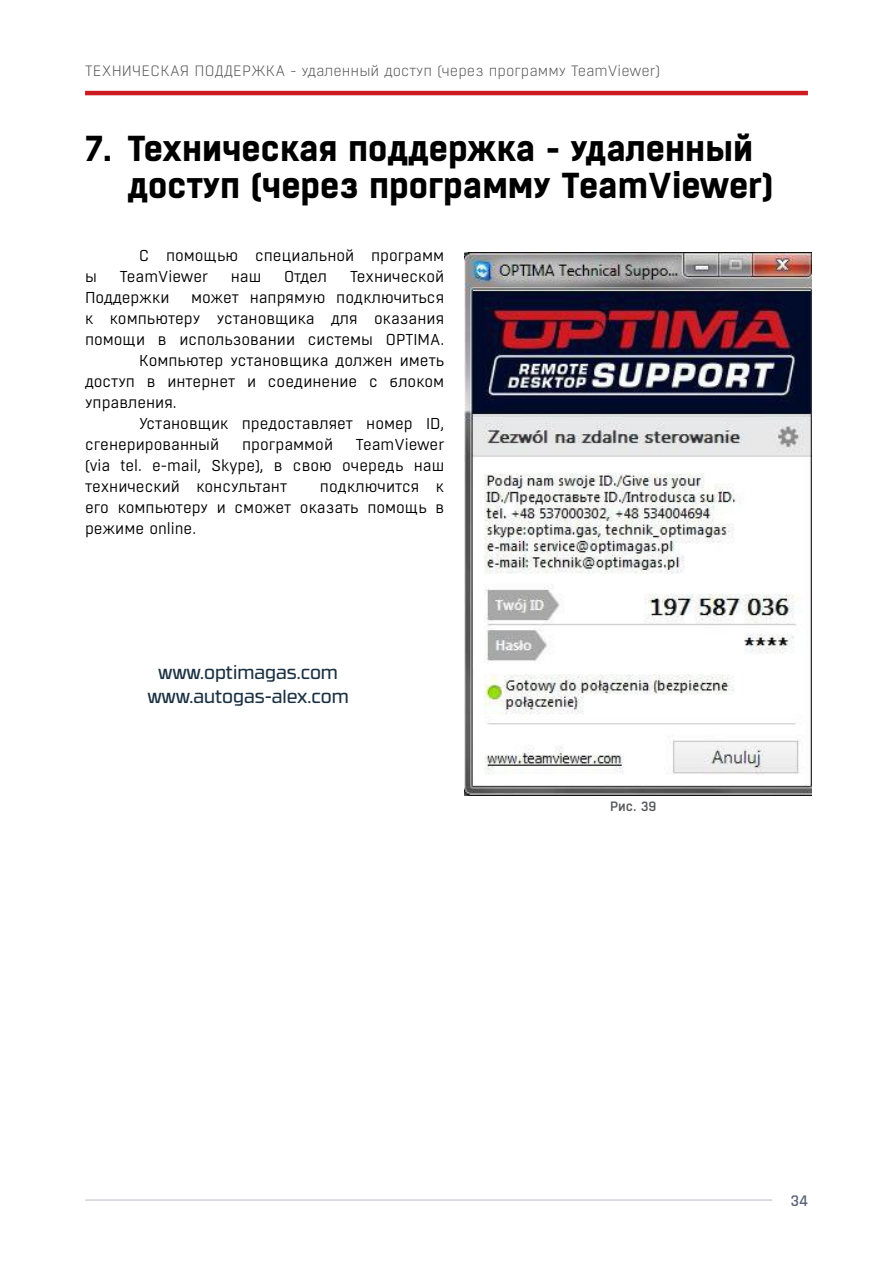
<style>
.page{position:relative;width:893px;height:1263px;background:#fff}
.page>*{position:absolute;margin:0;border:0;box-sizing:border-box;transform-origin:0 0}
.t1{font:700 36px/37.5px "Boxed";color:#000}
.t2{font:18px/23.4px "RB No 3.1";color:#1b3143;text-align:center}
.t3{font:600 16.5px "Rajdhani";color:#5b647a}
.t4{font:15.75px/21px "Boxed";color:#000;text-align:justify}
.t5{font:300 15px "Boxed";color:#58595b}
.t6{font:500 13.5px "Boxed";color:#58595b}
</style>
<div class="page">
<hr style="left:85px;top:91px;width:723px;height:4px;background:#ce1b22">
<hr style="left:85px;top:1199px;width:687px;height:2px;background:#d1d2da">
<img style="left:464px;top:253px;width:347px;height:542px">
<p class="t5" style="left:85px;top:62px;width:576px">Техническая поддержка - удаленный доступ (через программу TeamViewer)</p>
<h1 class="t1" style="left:128px;top:131px;width:647px;text-indent:-43px">7. Техническая поддержка - удаленный доступ (через программу TeamViewer)</h1>
<p class="t4" style="left:139px;top:246px;width:307px">С помощью специальной программ</p>
<p class="t4" style="left:85px;top:267px;width:13px">ы</p>
<p class="t4" style="left:120px;top:267px;width:90px">TeamViewer</p>
<p class="t4" style="left:231px;top:267px;width:32px">наш</p>
<p class="t4" style="left:284px;top:267px;width:45px">Отдел</p>
<p class="t4" style="left:350px;top:267px;width:96px">Технической</p>
<p class="t4" style="left:85px;top:288px;width:86px">Поддержки</p>
<p class="t4" style="left:191px;top:288px;width:255px">может напрямую подключиться</p>
<p class="t4" style="left:85px;top:309px;width:361px">к компьютеру установщика для оказания</p>
<p class="t4" style="left:85px;top:330px;width:361px">помощи в использовании системы OPTIMA.</p>
<p class="t4" style="left:139px;top:351px;width:307px">Компьютер установщика должен иметь</p>
<p class="t4" style="left:85px;top:372px;width:361px">доступ в интернет и соединение с блоком</p>
<p class="t4" style="left:85px;top:393px;width:93px">управления.</p>
<p class="t4" style="left:139px;top:414px;width:307px">Установщик предоставляет номер ID,</p>
<p class="t4" style="left:85px;top:435px;width:136px">сгенерированный</p>
<p class="t4" style="left:242px;top:435px;width:92px">программой</p>
<p class="t4" style="left:85px;top:435px;width:361px;text-indent:271px">TeamViewer (via tel. e-mail, Skype), в свою очередь наш технический консультант</p>
<p class="t4" style="left:85px;top:477px;width:361px;text-indent:235px">подключится к его компьютеру и сможет оказать помощь в режиме online.</p>
<p class="t2" style="left:147px;top:660px;width:203px">www.optimagas.com www.autogas-alex.com</p>
<p class="t6" style="left:610px;top:797px;width:48px">Рис. 39</p>
<p class="t3" style="left:791px;top:1190px;width:19px">34</p>
</div>
